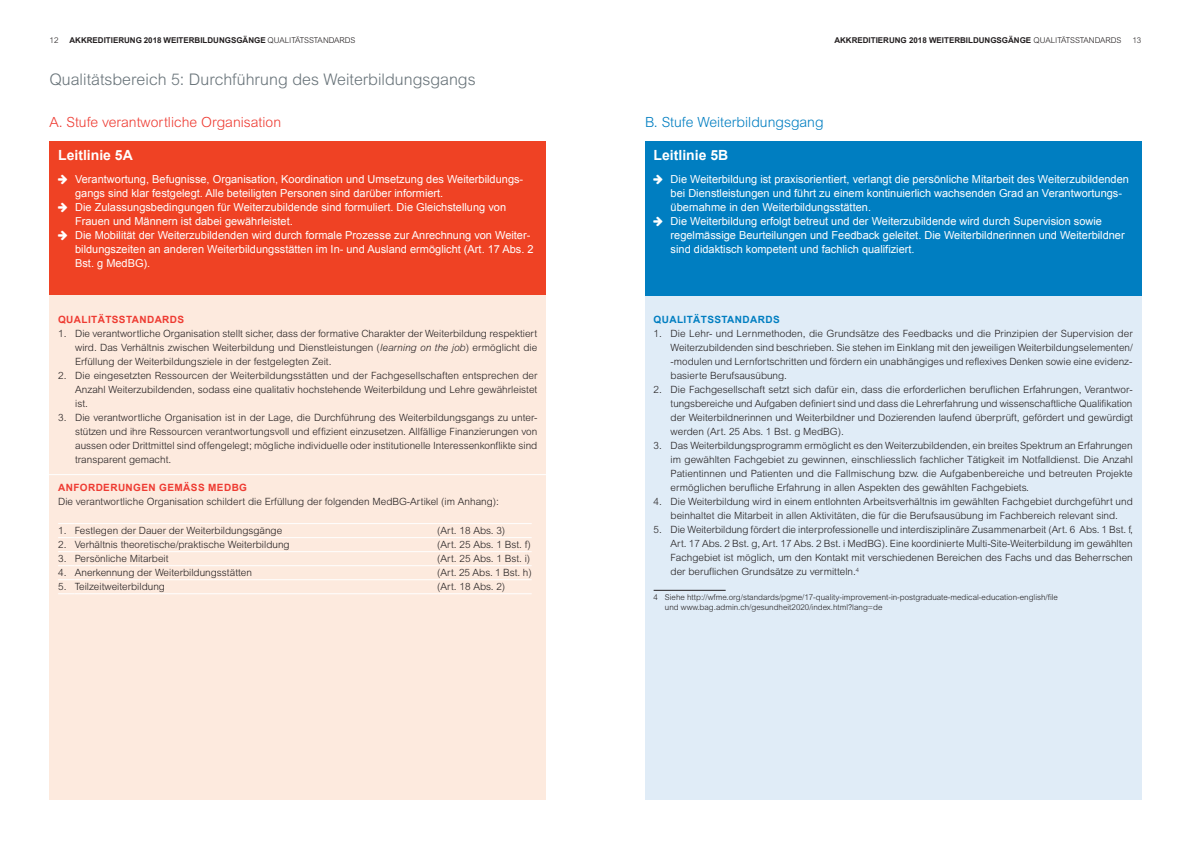
<style>
.page{position:relative;width:1191px;height:842px;background:#fff}
.page>*{position:absolute;margin:0;border:0;box-sizing:border-box;transform-origin:0 0}
.t1{font:300 16px "Arial";color:#687379}
.t2{font:300 14px "Arial";color:#ee3b32}
.t3{font:300 14px "Arial";color:#007ec1}
.t4{font:700 14px "Arial";color:#fff}
.t5{font:11px/14px "Arial";color:#fff}
.t6{font:300 10px/14px "Arial";color:#231f20;text-align:justify}
.t7{font:700 10px "Arial";letter-spacing:.04em;color:#ee3b32}
.t8{font:700 10px "Arial";letter-spacing:.04em;color:#007ec1}
.t9{font:300 8px/9.6px "Arial";color:#231f20}
.t10{font:700 8px "Arial";color:#231f20}
.s1{font-weight:300}
.s2{font-style:italic}
</style>
<div class="page">
<div style="left:50px;top:231px;width:496px;height:568px;background:#fdeade"></div>
<div style="left:50px;top:141px;width:496px;height:154px;background:#ef4224"></div>
<svg style="left:58px;top:523px;width:17px;height:1px"></svg>
<hr style="left:75px;top:523px;width:362px;height:1px;background:#fff">
<hr style="left:437px;top:523px;width:94px;height:1px;background:#fff">
<svg style="left:58px;top:537px;width:17px;height:1px"></svg>
<hr style="left:75px;top:537px;width:362px;height:1px;background:#fff">
<hr style="left:437px;top:537px;width:94px;height:1px;background:#fff">
<svg style="left:58px;top:551px;width:17px;height:1px"></svg>
<hr style="left:75px;top:551px;width:362px;height:1px;background:#fff">
<hr style="left:437px;top:551px;width:94px;height:1px;background:#fff">
<svg style="left:58px;top:565px;width:17px;height:1px"></svg>
<hr style="left:75px;top:565px;width:362px;height:1px;background:#fff">
<hr style="left:437px;top:565px;width:94px;height:1px;background:#fff">
<svg style="left:58px;top:579px;width:17px;height:1px"></svg>
<hr style="left:75px;top:579px;width:362px;height:1px;background:#fff">
<hr style="left:437px;top:579px;width:94px;height:1px;background:#fff">
<svg style="left:58px;top:593px;width:17px;height:1px"></svg>
<hr style="left:75px;top:593px;width:362px;height:1px;background:#fff">
<hr style="left:437px;top:593px;width:94px;height:1px;background:#fff">
<div style="left:645px;top:281px;width:496px;height:518px;background:#e0ecf7"></div>
<div style="left:645px;top:141px;width:496px;height:154px;background:#007ec1"></div>
<hr style="left:653px;top:590px;width:72px;height:1px;background:#231f20">
<hr style="left:30px;top:474px;width:535px;height:1px;background:#fff">
<p class="t9" style="left:50px;top:35px;width:10px">12</p>
<p class="t10" style="left:69px;top:36px;width:287px">AKKREDITIERUNG 2018 WEITERBILDUNGSGÄNGE <span class="s1">QUALITÄTSSTANDARDS</span></p>
<p class="t10" style="left:834px;top:36px;width:289px">AKKREDITIERUNG 2018 WEITERBILDUNGSGÄNGE <span class="s1">QUALITÄTSSTANDARDS</span></p>
<p class="t9" style="left:1132px;top:36px;width:10px">13</p>
<h1 class="t1" style="left:49px;top:70px;width:428px">Qualitätsbereich 5: Durchführung des Weiterbildungsgangs</h1>
<h2 class="t2" style="left:49px;top:114px;width:233px">A. Stufe verantwortliche Organisation</h2>
<h2 class="t4" style="left:58px;top:147px;width:76px">Leitlinie 5A</h2>
<p class="t5" style="left:75px;top:172px;width:460px">Verantwortung, Befugnisse, Organisation, Koordination und Umsetzung des Weiterbildungs-- gangs sind klar festgelegt. Alle beteiligten Personen sind darüber informiert.<br>Die Zulassungsbedingungen für Weiterzubildende sind formuliert. Die Gleichstellung von Frauen und Männern ist dabei gewährleistet.<br>Die Mobilität der Weiterzubildenden wird durch formale Prozesse zur Anrechnung von Weiter-- bildungszeiten an anderen Weiterbildungsstätten im In-- und Ausland ermöglicht (Art. 17 Abs. 2<br>Bst. g MedBG).</p>
<p class="t7" style="left:58px;top:314px;width:128px">QUALITÄTSSTANDARDS</p>
<p class="t6" style="left:75px;top:326px;width:464px;text-indent:-17px">1. Die verantwortliche Organisation stellt sicher, dass der formative Charakter der Weiterbildung respektiert wird. Das Verhältnis zwischen Weiterbildung und Dienstleistungen (<span class="s2">learning on the job</span>) ermöglicht die Erfüllung der Weiterbildungsziele in der festgelegten Zeit.</p>
<p class="t6" style="left:75px;top:368px;width:464px;text-indent:-17px">2. Die eingesetzten Ressourcen der Weiterbildungsstätten und der Fachgesellschaften entsprechen der Anzahl Weiterzubildenden, sodass eine qualitativ hochstehende Weiterbildung und Lehre gewährleistet ist.</p>
<p class="t6" style="left:75px;top:410px;width:464px;text-indent:-17px">3. Die verantwortliche Organisation ist in der Lage, die Durchführung des Weiterbildungsgangs zu unter&shy;stützen und ihre Ressourcen verantwortungsvoll und effizient einzusetzen. Allfällige Finanzierungen von aussen oder Drittmittel sind offengelegt; mögliche individuelle oder institutionelle Interessenkonflikte sind transparent gemacht.</p>
<p class="t7" style="left:58px;top:482px;width:190px">ANFORDERUNGEN GEMÄSS MEDBG</p>
<p class="t6" style="left:58px;top:494px;width:442px">Die verantwortliche Organisation schildert die Erfüllung der folgenden MedBG-Artikel (im Anhang):</p>
<p class="t6" style="left:58px;top:523px;width:226px">1. Festlegen der Dauer der Weiterbildungsgänge</p>
<p class="t6" style="left:437px;top:523px;width:70px">(Art. 18 Abs. 3)</p>
<p class="t6" style="left:58px;top:537px;width:233px">2. Verhältnis theoretische/praktische Weiterbildung</p>
<p class="t6" style="left:437px;top:537px;width:95px">(Art. 25 Abs. 1 Bst. f)</p>
<p class="t6" style="left:58px;top:551px;width:112px">3. Persönliche Mitarbeit</p>
<p class="t6" style="left:437px;top:551px;width:95px">(Art. 25 Abs. 1 Bst. i)</p>
<p class="t6" style="left:58px;top:565px;width:195px">4. Anerkennung der Weiterbildungsstätten</p>
<p class="t6" style="left:437px;top:565px;width:96px">(Art. 25 Abs. 1 Bst. h)</p>
<p class="t6" style="left:58px;top:579px;width:108px">5. Teilzeitweiterbildung</p>
<p class="t6" style="left:437px;top:579px;width:70px">(Art. 18 Abs. 2)</p>
<h2 class="t3" style="left:645px;top:114px;width:180px">B. Stufe Weiterbildungsgang</h2>
<h2 class="t4" style="left:653px;top:147px;width:76px">Leitlinie 5B</h2>
<p class="t5" style="left:670px;top:172px;width:460px">Die Weiterbildung ist praxisorientiert, verlangt die persönliche Mitarbeit des Weiterzubildenden bei Dienstleistungen und führt zu einem kontinuierlich wachsenden Grad an Verantwortungs-- übernahme in den Weiterbildungsstätten.<br>Die Weiterbildung erfolgt betreut und der Weiterzubildende wird durch Supervision sowie regelmässige Beurteilungen und Feedback geleitet. Die Weiterbildnerinnen und Weiterbildner sind didaktisch kompetent und fachlich qualifiziert.</p>
<p class="t8" style="left:653px;top:314px;width:128px">QUALITÄTSSTANDARDS</p>
<p class="t6" style="left:670px;top:326px;width:463px;text-indent:-17px">1. Die Lehr- und Lernmethoden, die Grundsätze des Feedbacks und die Prinzipien der Supervision der Weiterzubildenden sind beschrieben. Sie stehen im Einklang mit den jeweiligen Weiterbildungselementen/ -modulen und Lernfortschritten und fördern ein unabhängiges und reflexives Denken sowie eine evidenz&shy;basierte Berufsausübung.</p>
<p class="t6" style="left:670px;top:382px;width:464px;text-indent:-17px">2. Die Fachgesellschaft setzt sich dafür ein, dass die erforderlichen beruflichen Erfahrungen, Verantwor&shy;tungsbereiche und Aufgaben definiert sind und dass die Lehrerfahrung und wissenschaftliche Qualifikation der Weiterbildnerinnen und Weiterbildner und Dozierenden laufend überprüft, gefördert und gewürdigt werden (Art. 25 Abs. 1 Bst. g MedBG).</p>
<p class="t6" style="left:670px;top:438px;width:464px;text-indent:-17px">3. Das Weiterbildungsprogramm ermöglicht es den Weiterzubildenden, ein breites Spektrum an Erfahrungen im gewählten Fachgebiet zu gewinnen, einschliesslich fachlicher Tätigkeit im Notfalldienst. Die Anzahl Patientinnen und Patienten und die Fallmischung bzw. die Aufgabenbereiche und betreuten Projekte ermöglichen berufliche Erfahrung in allen Aspekten des gewählten Fachgebiets.</p>
<p class="t6" style="left:653px;top:494px;width:481px;text-align:center">4. Die Weiterbildung wird in einem entlohnten Arbeitsverhältnis im gewählten Fachgebiet durchgeführt und beinhaltet die Mitarbeit in allen Aktivitäten, die für die Berufsausübung im Fachbereich relevant sind.</p>
<p class="t6" style="left:670px;top:522px;width:464px;text-indent:-17px">5. Die Weiterbildung fördert die interprofessionelle und interdisziplinäre Zusammenarbeit (Art. 6 Abs. 1 Bst. f, Art. 17 Abs. 2 Bst. g, Art. 17 Abs. 2 Bst. i MedBG). Eine koordinierte Multi-Site-Weiterbildung im gewählten Fachgebiet ist möglich, um den Kontakt mit verschiedenen Bereichen des Fachs und das Beherrschen der beruflichen Grundsätze zu vermitteln.<sup>4</sup></p>
<p class="t9" style="left:665px;top:592px;width:394px;text-indent:-11px">4 Siehe http://wfme.org/standards/pgme/17-quality-improvement-in-postgraduate-medical-education-english/file und www.bag.admin.ch/gesundheit2020/index.html?lang=de</p>
</div>
